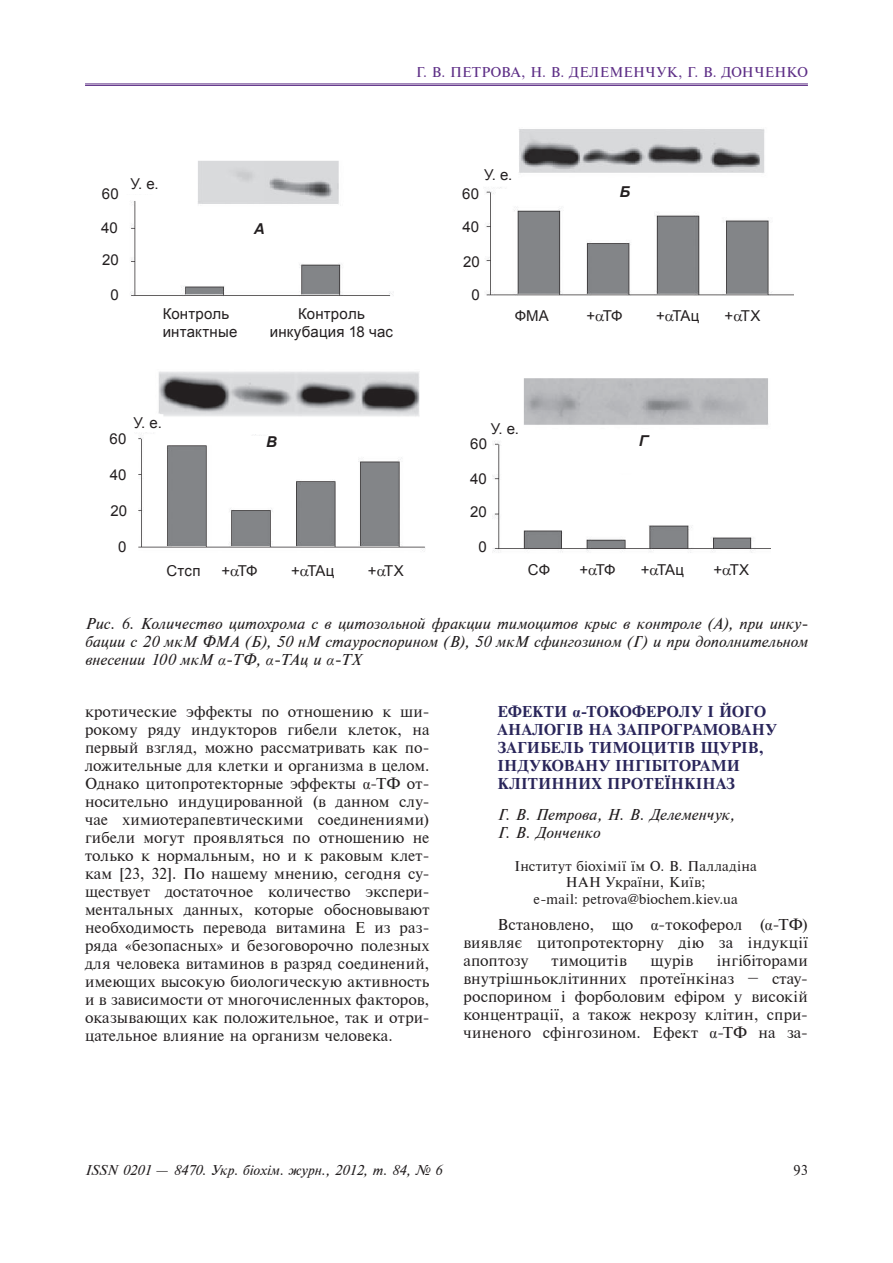
<style>
.page{position:relative;width:893px;height:1263px;background:#fff}
.page>*{position:absolute;margin:0;border:0;box-sizing:border-box;transform-origin:0 0}
.t1{font:15px/18px "Newton C";letter-spacing:.01em;color:#231f20;text-align:justify}
.t2{font:15px/18px "Newton C Italic";color:#231f20;text-align:justify}
.t3{font:15px/33px "Arial";letter-spacing:.015em;color:#231f20}
.t4{font:15px/18px "Newton C Bold";letter-spacing:.015em;color:#29255a}
.t5{font:italic 700 15px "Arial";color:#231f20}
.t6{font:13.5px/16.2px "Newton C";letter-spacing:.015em;color:#231f20;text-align:center}
.t7{font:13.5px "Newton C Italic";color:#231f20}
.t8{font:13.5px "Newton C";letter-spacing:.02em;color:#5d2e86}
.s1{font-family:"Times New Roman";font-style:italic}
.s2{font-family:"Times New Roman"}
.s3{font-family:"Times New Roman";font-weight:700}
.s4{font-family:"Newton C"}
</style>
<div class="page">
<hr style="left:85px;top:84px;width:723px;height:1px;background:#5d2e86">
<hr style="left:85px;top:85px;width:723px;height:1px;background:#5d2e86">
<img style="left:486px;top:129px;width:308px;height:167px">
<img style="left:130px;top:161px;width:263px;height:135px">
<div style="left:124px;top:176px;width:40px;height:18px;background:#fff"></div>
<div style="left:477px;top:169px;width:35px;height:18px;background:#fff"></div>
<div style="left:232px;top:222px;width:35px;height:28px;background:#fff"></div>
<div style="left:600px;top:186px;width:34px;height:28px;background:#fff"></div>
<img style="left:138px;top:371px;width:287px;height:181px">
<img style="left:492px;top:378px;width:279px;height:175px">
<div style="left:129px;top:414px;width:34px;height:18px;background:#fff"></div>
<div style="left:487px;top:422px;width:35px;height:18px;background:#fff"></div>
<div style="left:615px;top:446px;width:35px;height:29px;background:#fff"></div>
<div style="left:243px;top:436px;width:35px;height:28px;background:#fff"></div>
<p class="t8" style="left:416px;top:64px;width:46px">Г. В. пет</p>
<p class="t8" style="left:481px;top:64px;width:252px">рова, н. в. делеменчук, г. в. дон</p>
<p class="t8" style="left:754px;top:64px;width:22px">ченко</p>
<p class="t3" style="left:102px;top:177px;width:18px">60</p>
<p class="t3" style="left:101px;top:211px;width:18px">40</p>
<p class="t3" style="left:130px;top:167px;width:30px">У. е.</p>
<p class="t5" style="left:254px;top:219px;width:12px">А</p>
<p class="t3" style="left:484px;top:159px;width:30px">У. е.</p>
<p class="t3" style="left:462px;top:177px;width:18px">60<br>40</p>
<p class="t5" style="left:619px;top:182px;width:12px">Б</p>
<p class="t3" style="left:102px;top:243px;width:18px">20</p>
<p class="t3" style="left:463px;top:245px;width:18px">20</p>
<p class="t3" style="left:111px;top:278px;width:10px">0</p>
<p class="t3" style="left:471px;top:278px;width:10px">0</p>
<p class="t3" style="left:163px;top:297px;width:68px">Контроль</p>
<p class="t3" style="left:515px;top:299px;width:36px">ФМА</p>
<p class="t3" style="left:586px;top:299px;width:38px">+ ТФ</p>
<p class="t3" style="left:656px;top:299px;width:45px">+ ТАц</p>
<p class="t3" style="left:724px;top:299px;width:37px">+ ТХ</p>
<p class="t3" style="left:163px;top:315px;width:76px">интактные</p>
<p class="t3" style="left:270px;top:305px;width:125px;line-height:18px;text-align:center">Контроль инкубация 18 час</p>
<p class="t3" style="left:134px;top:406px;width:30px">У. е.</p>
<p class="t3" style="left:110px;top:422px;width:18px">60</p>
<p class="t3" style="left:110px;top:459px;width:18px">40</p>
<p class="t3" style="left:491px;top:412px;width:30px">У. е.</p>
<p class="t5" style="left:266px;top:432px;width:12px">В</p>
<p class="t5" style="left:639px;top:431px;width:11px">Г</p>
<p class="t3" style="left:470px;top:428px;width:18px">60</p>
<p class="t3" style="left:470px;top:462px;width:18px">40</p>
<p class="t3" style="left:110px;top:494px;width:18px">20</p>
<p class="t3" style="left:470px;top:496px;width:18px">20</p>
<p class="t3" style="left:118px;top:530px;width:10px">0</p>
<p class="t3" style="left:478px;top:531px;width:10px">0</p>
<p class="t3" style="left:166px;top:554px;width:36px">Стсп</p>
<p class="t3" style="left:221px;top:554px;width:38px">+ ТФ</p>
<p class="t3" style="left:291px;top:554px;width:45px">+ ТАц</p>
<p class="t3" style="left:368px;top:554px;width:37px">+ ТХ</p>
<p class="t3" style="left:528px;top:553px;width:24px">СФ</p>
<p class="t3" style="left:579px;top:553px;width:38px">+ ТФ</p>
<p class="t3" style="left:641px;top:553px;width:45px">+ ТАц</p>
<p class="t3" style="left:713px;top:553px;width:37px">+ ТХ</p>
<p class="t2" style="left:85px;top:615px;width:725px">Рис. 6. Количество цитохрома с в цитозольной фракции тимоцитов крыс в контроле (А), при инку&shy;бации с 20 мкМ ФМА (Б), 50 нМ стауроспорином (В), 50 мкМ сфингозином (Г) и при дополнительном внесении 100 мкМ <span class="s1">α</span>-ТФ, <span class="s1">α</span>-ТАц и <span class="s1">α</span>-ТХ</p>
<p class="t1" style="left:85px;top:703px;width:346px">кротические эффекты по отношению к ши&shy;рокому ряду индукторов гибели клеток, на первый взгляд, можно рассматривать как по&shy;ложительные для клетки и организма в целом.<br>Однако цитопротекторные эффекты <span class="s2">α</span>-ТФ от&shy;носительно индуцированной (в данном слу&shy;чае химиотерапевтическими соединениями) гибели могут проявляться по отношению не только к нормальным, но и к раковым клет&shy;кам [23, 32]. По нашему мнению, сегодня су&shy;ществует достаточное количество экспери&shy;ментальных данных, которые обосновывают необходимость перевода витамина Е из раз&shy;ряда «безопасных» и безоговорочно полезных для человека витаминов в разряд соединений, имеющих высокую биологическую активность и в зависимости от многочисленных факторов, оказывающих как положительное, так и отри&shy;цательное влияние на организм человека.</p>
<p class="t4" style="left:497px;top:703px;width:280px">Ефекти <span class="s3">α</span>-токоферолу і його аналогів на запрограмовану загибель тимоцитів щурів, індуковану інгібіторами клітинних протеїнкіназ</p>
<p class="t2" style="left:497px;top:806px;width:239px">Г. В. Петрова, Н. В. Делеменчук,<br>Г. В. Донченко</p>
<p class="t6" style="left:514px;top:858px;width:244px">Інститут біохімії їм О. В. Палладіна<br>НАН України, Київ;<br>e-maіl: petrova@bіochem.kіev.ua</p>
<p class="t1" style="left:463px;top:916px;width:346px;text-indent:34px">Встановлено, що <span class="s2">α</span>-токоферол (<span class="s2">α</span>-ТФ) виявляє цитопротекторну дію за індукції апоптозу</p>
<p class="t1" style="left:463px;top:952px;width:346px;text-indent:253px">інгібіторами внутрішньоклітинних протеїнкіназ – стау&shy;роспорином і форболовим ефіром у високій концентрації, а також некрозу клітин, спри&shy;чиненого сфінгозином. Ефект <span class="s2">α</span>-ТФ на за-</p>
<p class="t1" style="left:552px;top:952px;width:77px">тимоцитів</p>
<p class="t1" style="left:650px;top:952px;width:44px">щурів</p>
<p class="t7" style="left:85px;top:1163px;width:358px">ISSN 0201 <span class="s4">—</span> 8470. Укр. біохім. журн., 2012, т. 84, № 6</p>
<p class="t6" style="left:794px;top:1162px;width:16px">93</p>
</div>
